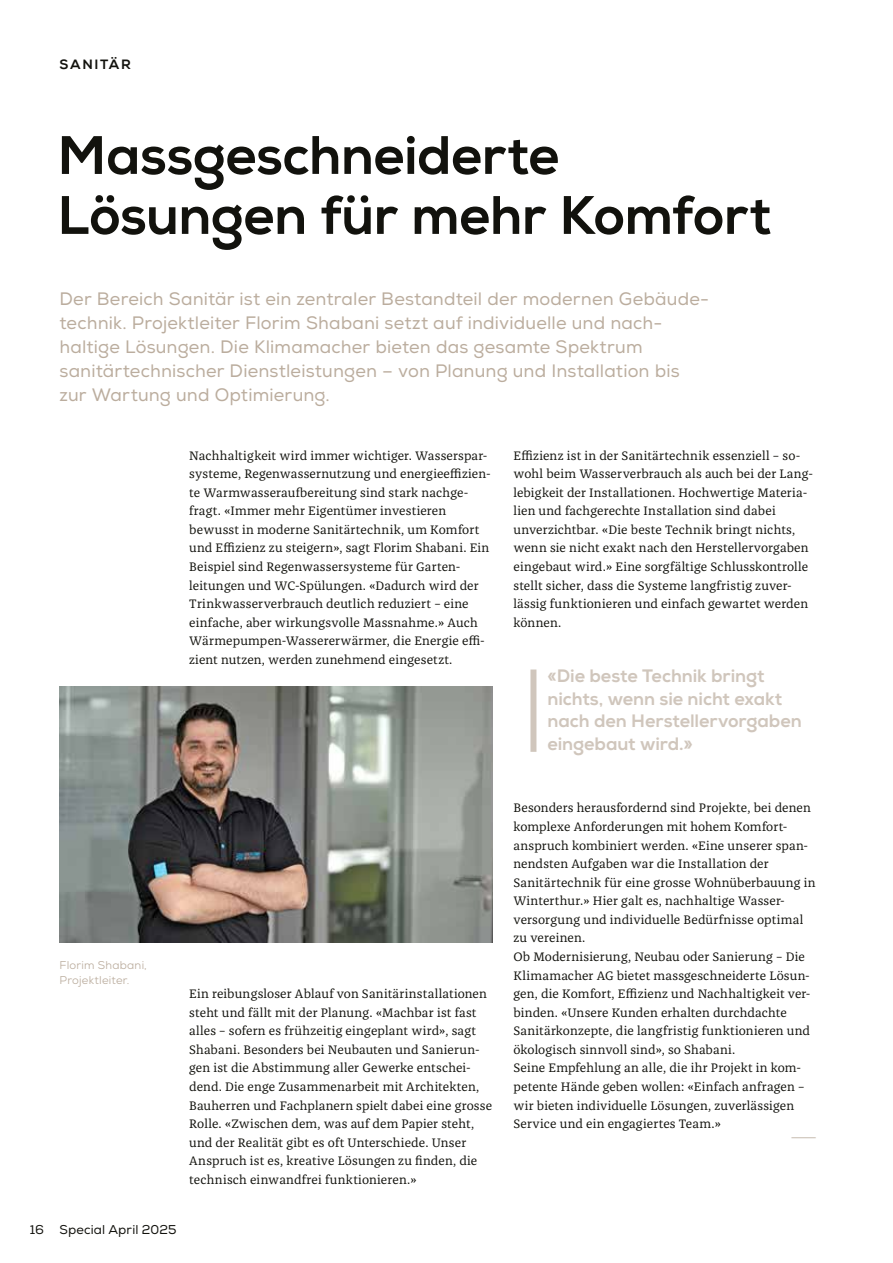
<style>
.page{position:relative;width:893px;height:1263px;background:#fff}
.page>*{position:absolute;margin:0;border:0;box-sizing:border-box;transform-origin:0 0}
.t1{font:54px/60px "Nexa X Bold";letter-spacing:-.01em;color:#12120d}
.t2{font:300 24px "Brown";color:#d0c6bc}
.t3{font:18px/24px "Nexa";letter-spacing:.01em;color:#bbad9e}
.t4{font:18px/22.5px "Nexa X Bold";letter-spacing:-.005em;color:#d0c6bc}
.t5{font:13.5px "Nexa X Bold";letter-spacing:.12em;color:#12120d}
.t6{font:12.75px/18.6px "Franziska FF";letter-spacing:.01em;color:#12120d}
.t7{font:12.75px "Nexa";letter-spacing:.01em;color:#12120d}
.t8{font:11.25px/15px "Nexa";letter-spacing:.02em;color:#bbad9e}
</style>
<div class="page">
<img style="left:60px;top:686px;width:432px;height:256px">
<div style="left:530px;top:669px;width:6px;height:83px;background:#d0c6bc"></div>
<p class="t5" style="left:60px;top:56px;width:73px">SANITÄR</p>
<h1 class="t1" style="left:57px;top:126px;width:715px">Massgeschneiderte<br>Lösungen für mehr Komfort</h1>
<p class="t3" style="left:60px;top:287px;width:651px">Der Bereich Sanitär ist ein zentraler Bestandteil der modernen Gebäude&shy;technik. Projektleiter Florim Shabani setzt auf individuelle und nach&shy;haltige Lösungen. Die Klimamacher bieten das gesamte Spektrum sanitärtechnischer Dienstleistungen – von Planung und Installation bis zur Wartung und Optimierung.</p>
<p class="t6" style="left:189px;top:446px;width:303px">Nachhaltigkeit wird immer wichtiger. Wasserspar&shy;systeme, Regenwassernutzung und energieeffizien&shy;te Warmwasseraufbereitung sind stark nachge&shy;fragt. «Immer mehr Eigentümer investieren bewusst in moderne Sanitärtechnik, um Komfort und Effizienz zu steigern», sagt Florim Shabani. Ein Beispiel sind Regenwassersysteme für Garten&shy;leitungen und WC-Spülungen. «Dadurch wird der Trinkwasserverbrauch deutlich reduziert – eine einfache, aber wirkungsvolle Massnahme.» Auch Wärmepumpen-Wassererwärmer, die Energie effi&shy;zient nutzen, werden zunehmend eingesetzt.</p>
<p class="t8" style="left:60px;top:957px;width:89px">Florim Shabani,<br>Projektleiter.</p>
<p class="t6" style="left:189px;top:984px;width:304px">Ein reibungsloser Ablauf von Sanitärinstallationen steht und fällt mit der Planung. «Machbar ist fast alles – sofern es frühzeitig eingeplant wird», sagt Shabani. Besonders bei Neubauten und Sanierun&shy;gen ist die Abstimmung aller Gewerke entschei&shy;dend. Die enge Zusammenarbeit mit Architekten, Bauherren und Fachplanern spielt dabei eine grosse Rolle. «Zwischen dem, was auf dem Papier steht, und der Realität gibt es oft Unterschiede. Unser Anspruch ist es, kreative Lösungen zu finden, die technisch einwandfrei funktionieren.»</p>
<p class="t7" style="left:30px;top:1221px;width:148px">16 Special April 2025</p>
<p class="t6" style="left:513px;top:446px;width:301px">Effizienz ist in der Sanitärtechnik essenziell – so&shy;wohl beim Wasserverbrauch als auch bei der Lang&shy;lebigkeit der Installationen. Hochwertige Materia&shy;lien und fachgerechte Installation sind dabei unverzichtbar. «Die beste Technik bringt nichts, wenn sie nicht exakt nach den Herstellervorgaben eingebaut wird.» Eine sorgfältige Schlusskontrolle stellt sicher, dass die Systeme langfristig zuver&shy;lässig funktionieren und einfach gewartet werden können.</p>
<h3 class="t4" style="left:547px;top:665px;width:256px">«Die beste Technik bringt nichts, wenn sie nicht exakt nach den Herstellervorgaben eingebaut wird.»</h3>
<p class="t6" style="left:513px;top:799px;width:304px">Besonders herausfordernd sind Projekte, bei denen komplexe Anforderungen mit hohem Komfort&shy;anspruch kombiniert werden. «Eine unserer span&shy;nendsten Aufgaben war die Installation der Sanitärtechnik für eine grosse Wohnüberbauung in Winterthur.» Hier galt es, nachhaltige Wasser&shy;versorgung und individuelle Bedürfnisse optimal zu vereinen.<br>Ob Modernisierung, Neubau oder Sanierung – Die Klimamacher AG bietet massgeschneiderte Lösun&shy;gen, die Komfort, Effizienz und Nachhaltigkeit ver&shy;binden. «Unsere Kunden erhalten durchdachte Sanitärkonzepte, die langfristig funktionieren und ökologisch sinnvoll sind», so Shabani.<br>Seine Empfehlung an alle, die ihr Projekt in kom&shy;petente Hände geben wollen: «Einfach anfragen – wir bieten individuelle Lösungen, zuverlässigen Service und ein engagiertes Team.»</p>
<h2 class="t2" style="left:791px;top:1121px;width:27px">–</h2>
</div>
